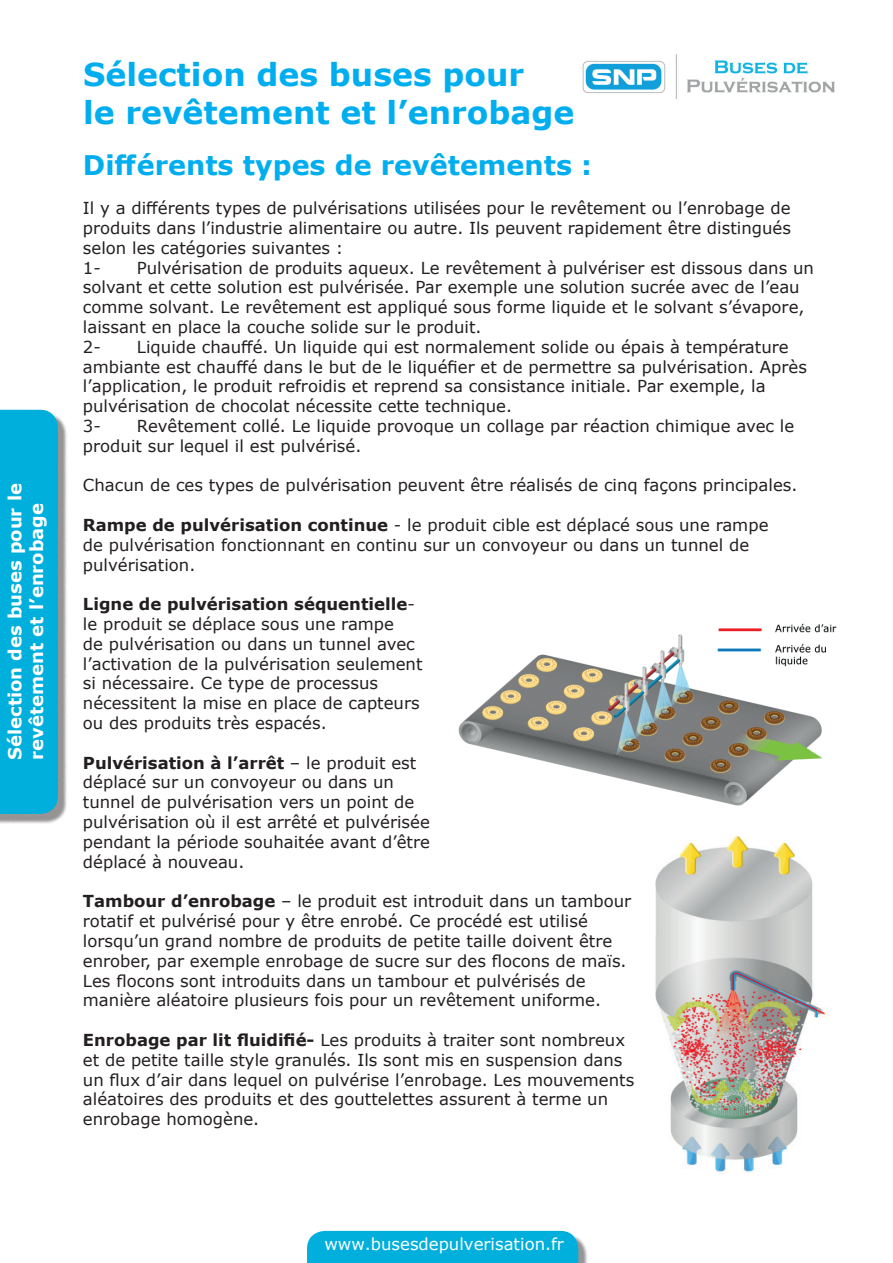
<style>
.page{position:relative;width:893px;height:1263px;background:#fff}
.page>*{position:absolute;margin:0;border:0;box-sizing:border-box;transform-origin:0 0}
.t1{font:700 31.5px/37.8px "Verdana";color:#00aeef}
.t2{font:700 27px "Verdana";color:#00aeef}
.t3{font:700 18px/21.6px "Verdana";color:#fff}
.t4{font:16.5px/19.8px "Verdana";color:#231f20}
.t5{font:16.5px "Verdana";color:#fff}
.s1{font-weight:700}
</style>
<div class="page">
<div style="left:310px;top:1234px;width:278px;height:29px;background:#231f20;opacity:.49"></div>
<div style="left:307px;top:1231px;width:271px;height:32px;background:#00afdc"></div>
<div style="left:0;top:413px;width:68px;height:411px;background:#231f20;opacity:.49"></div>
<div style="left:0;top:410px;width:58px;height:404px;background:#00afdc"></div>
<img style="left:582px;top:54px;width:253px;height:45px">
<img style="left:655px;top:835px;width:171px;height:338px">
<img style="left:458px;top:623px;width:379px;height:183px">
<p class="t3" style="left:4px;top:760px;width:278px;rotate:-90deg">Sélection des buses pour le revêtement et l’enrobage</p>
<h1 class="t1" style="left:83px;top:55px;width:493px">Sélection des buses pour<br>le revêtement et l’enrobage</h1>
<h2 class="t2" style="left:83px;top:146px;width:511px">Différents types de revêtements :</h2>
<p class="t4" style="left:83px;top:198px;width:710px">Il y a différents types de pulvérisations utilisées pour le revêtement ou l’enrobage de produits dans l’industrie alimentaire ou autre. Ils peuvent rapidement être distingués selon les catégories suivantes :<br>1-</p>
<p class="t4" style="left:83px;top:258px;width:733px;text-indent:54px">Pulvérisation de produits aqueux. Le revêtement à pulvériser est dissous dans un solvant et cette solution est pulvérisée. Par exemple une solution sucrée avec de l’eau comme solvant. Le revêtement est appliqué sous forme liquide et le solvant s’évapore, laissant en place la couche solide sur le produit.<br>2-</p>
<p class="t4" style="left:83px;top:337px;width:725px;text-indent:54px">Liquide chauffé. Un liquide qui est normalement solide ou épais à température ambiante est chauffé dans le but de le liquéfier et de permettre sa pulvérisation. Après l’application, le produit refroidis et reprend sa consistance initiale. Par exemple, la pulvérisation de chocolat nécessite cette technique.<br>3-</p>
<p class="t4" style="left:83px;top:416px;width:713px;text-indent:54px">Revêtement collé. Le liquide provoque un collage par réaction chimique avec le produit sur lequel il est pulvérisé.</p>
<p class="t4" style="left:83px;top:475px;width:716px">Chacun de ces types de pulvérisation peuvent être réalisés de cinq façons principales.</p>
<p class="t4" style="left:83px;top:515px;width:687px"><span class="s1">Rampe de pulvérisation continue</span> - le produit cible est déplacé sous une rampe de pulvérisation fonctionnant en continu sur un convoyeur ou dans un tunnel de pulvérisation.</p>
<p class="t4" style="left:83px;top:594px;width:341px"><span class="s1">Ligne de pulvérisation séquentielle&shy;</span>le produit se déplace sous une rampe<br>de pulvérisation ou dans un tunnel avec l’activation de la pulvérisation seulement si nécessaire. Ce type de processus nécessitent la mise en place de capteurs ou des produits très espacés.</p>
<p class="t4" style="left:83px;top:753px;width:349px"><span class="s1">Pulvérisation à l’arrêt</span> – le produit est déplacé sur un convoyeur ou dans un tunnel de pulvérisation vers un point de pulvérisation où il est arrêté et pulvérisée pendant la période souhaitée avant d’être déplacé à nouveau.</p>
<p class="t4" style="left:83px;top:891px;width:550px"><span class="s1">Tambour d’enrobage</span> – le produit est introduit dans un tambour rotatif et pulvérisé pour y être enrobé. Ce procédé est utilisé lorsqu’un grand nombre de produits de petite taille doivent être enrober, par exemple enrobage de sucre sur des flocons de maïs.<br>Les flocons sont introduits dans un tambour et pulvérisés de manière aléatoire plusieurs fois pour un revêtement uniforme.</p>
<p class="t4" style="left:83px;top:1030px;width:553px"><span class="s1">Enrobage par lit fluidifié-</span> Les produits à traiter sont nombreux et de petite taille style granulés. Ils sont mis en suspension dans un flux d’air dans lequel on pulvérise l’enrobage. Les mouvements aléatoires des produits et des gouttelettes assurent à terme un enrobage homogène.</p>
<p class="t5" style="left:324px;top:1232px;width:241px">www.busesdepulverisation.fr</p>
</div>
